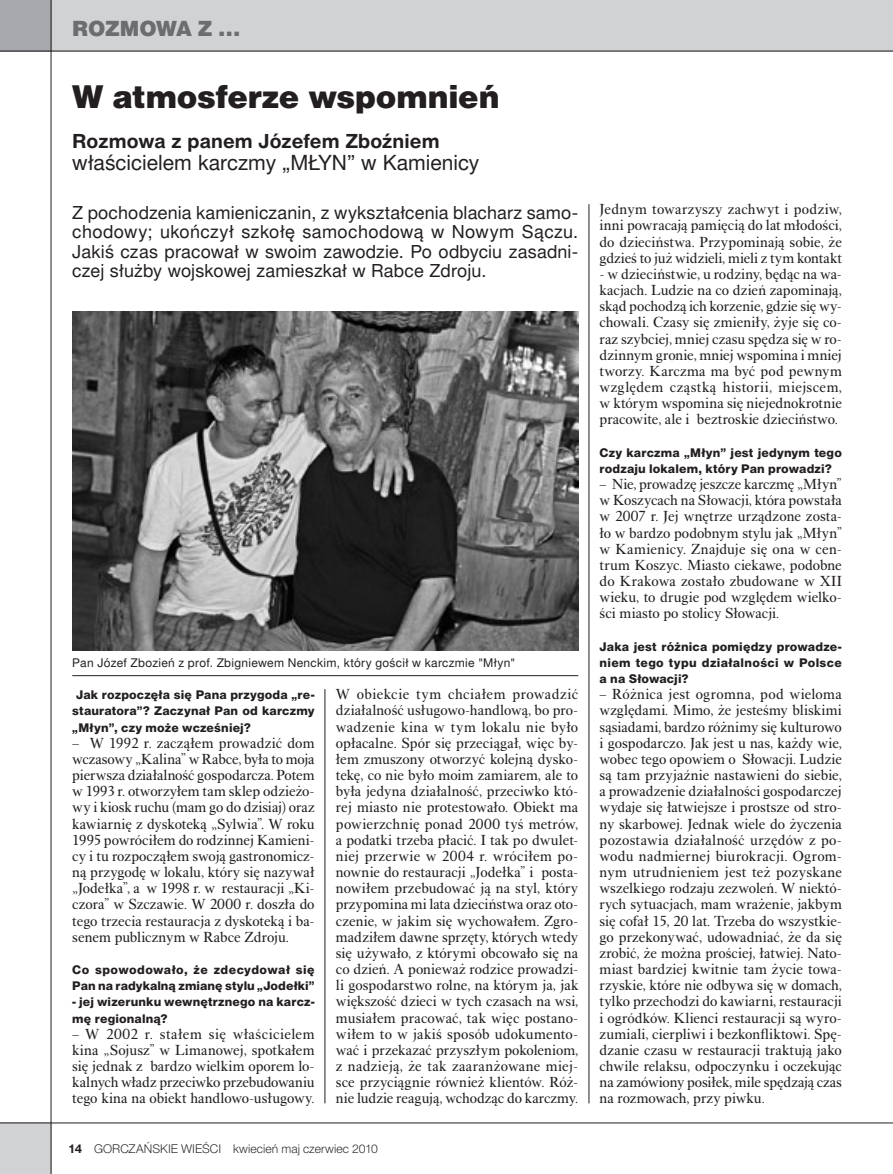
<style>
.page{position:relative;width:893px;height:1174px;background:#fff}
.page>*{position:absolute;margin:0;border:0;box-sizing:border-box;transform-origin:0 0}
.t1{font:31.5px "Switzer EFN Black";letter-spacing:-.01em;color:#231f20}
.t2{font:21px "Switzer EFN";color:#231f20}
.t3{font:21px "Switzer EFN Black";color:#6c6d70}
.t4{font:700 19.5px "Switzer EFN";letter-spacing:.005em;color:#231f20}
.t5{font:18px/19.5px "Switzer EFN";letter-spacing:.005em;color:#231f20;text-align:justify}
.t6{font:15px/16.2px "Alpha Book EFN";letter-spacing:-.005em;color:#231f20;text-align:justify}
.t7{font:12px/16.2px "Switzer EFN Heavy";letter-spacing:.01em;color:#231f20}
.t8{font:12px "Switzer EFN";letter-spacing:.025em;color:#231f20}
.t9{font:12px "Switzer EFN Light";color:#231f20}
.s1{font-family:"Switzer EFN";font-weight:700}
</style>
<div class="page">
<div style="left:0;top:0;width:893px;height:51px;background:#d1d2d4"></div>
<div style="left:0;top:0;width:51px;height:51px;background:#a8a9ad"></div>
<div style="left:0;top:1123px;width:51px;height:51px;background:#d1d2d4"></div>
<img style="left:72px;top:311px;width:506px;height:340px">
<hr style="left:72px;top:675px;width:506px;height:1px;background:#231f20">
<hr style="left:51px;top:0;width:1px;height:1174px;background:#231f20">
<hr style="left:0;top:51px;width:893px;height:1px;background:#231f20">
<hr style="left:0;top:1122px;width:893px;height:1px;background:#231f20">
<hr style="left:589px;top:204px;width:1px;height:899px;background:#231f20">
<hr style="left:325px;top:689px;width:1px;height:414px;background:#231f20">
<h2 class="t3" style="left:72px;top:17px;width:169px">Rozmowa z …</h2>
<h1 class="t1" style="left:72px;top:78px;width:429px">W atmosferze wspomnień</h1>
<h3 class="t4" style="left:72px;top:129px;width:369px">Rozmowa z panem Józefem Zboźniem</h3>
<h2 class="t2" style="left:72px;top:150px;width:409px">właścicielem karczmy „MŁYN” w Kamienicy</h2>
<p class="t5" style="left:72px;top:203px;width:508px">Z pochodzenia kamieniczanin, z wykształcenia blacharz samo&shy;chodowy; ukończył szkołę samochodową w Nowym Sączu.<br>Jakiś czas pracował w swoim zawodzie. Po odbyciu zasadni&shy;czej służby wojskowej zamieszkał w Rabce Zdroju.</p>
<p class="t8" style="left:72px;top:655px;width:444px">Pan Józef Zbozień z prof. Zbigniewem Nenckim, który gościł w karczmie "Młyn"</p>
<p class="t7" style="left:72px;top:687px;width:244px;text-align:justify;text-indent:4px">Jak rozpoczęła się Pana przygoda „re&shy;stauratora”? Zaczynał Pan od karczmy „Młyn”, czy może wcześniej?</p>
<p class="t6" style="left:72px;top:735px;width:244px">– W 1992 r. zacząłem prowadzić dom wczasowy „Kalina” w Rabce, była to moja pierwsza działalność gospodarcza. Potem w 1993 r. otworzyłem tam sklep odzieżo&shy;wy i kiosk ruchu (mam go do dzisiaj) oraz kawiarnię z dyskoteką „Sylwia”. W roku 1995 powróciłem do rodzinnej Kamieni&shy;cy i tu rozpocząłem swoją gastronomicz&shy;ną przygodę w lokalu, który się nazywał „Jodełka”, a w 1998 r. w restauracji „Ki&shy;czora” w Szczawie. W 2000 r. doszła do tego trzecia restauracja z dyskoteką i ba&shy;senem publicznym w Rabce Zdroju.</p>
<p class="t7" style="left:72px;top:961px;width:244px">Co spowodowało, że zdecydował się<br>Pan na radykalną zmianę stylu „Jodełki”</p>
<p class="t7" style="left:72px;top:994px;width:244px">- jej wizerunku wewnętrznego na karcz&shy;mę regionalną?</p>
<p class="t6" style="left:72px;top:1026px;width:244px">– W 2002 r. stałem się właścicielem kina „Sojusz” w Limanowej, spotkałem się jednak z bardzo wielkim oporem lo&shy;kalnych władz przeciwko przebudowaniu tego kina na obiekt handlowo-usługowy.</p>
<p class="t6" style="left:336px;top:686px;width:244px">W obiekcie tym chciałem prowadzić działalność usługowo-handlową, bo pro&shy;wadzenie kina w tym lokalu nie było opłacalne. Spór się przeciągał, więc by&shy;łem zmuszony otworzyć kolejną dysko&shy;tekę, co nie było moim zamiarem, ale to była jedyna działalność, przeciwko któ&shy;rej miasto nie protestowało. Obiekt ma powierzchnię ponad 2000 tyś metrów, a podatki trzeba płacić. I tak po dwulet&shy;niej przerwie w 2004 r. wróciłem po&shy;nownie do restauracji „Jodełka” i posta&shy;nowiłem przebudować ją na styl, który przypomina mi lata dzieciństwa oraz oto&shy;czenie, w jakim się wychowałem. Zgro&shy;madziłem dawne sprzęty, których wtedy się używało, z którymi obcowało się na co dzień. A ponieważ rodzice prowadzi&shy;li gospodarstwo rolne, na którym ja, jak większość dzieci w tych czasach na wsi, musiałem pracować, tak więc postano&shy;wiłem to w jakiś sposób udokumento&shy;wać i przekazać przyszłym pokoleniom, z nadzieją, że tak zaaranżowane miej&shy;sce przyciągnie również klientów. Róż&shy;nie ludzie reagują, wchodząc do karczmy.</p>
<p class="t9" style="left:68px;top:1141px;width:311px"><span class="s1">14</span> Gorczańskie Wieści kwiecień maj czerwiec 2010</p>
<p class="t6" style="left:600px;top:201px;width:244px">Jednym towarzyszy zachwyt i podziw, inni powracają pamięcią do lat młodości, do dzieciństwa. Przypominają sobie, że gdzieś to już widzieli, mieli z tym kontakt</p>
<p class="t6" style="left:600px;top:266px;width:244px">- w dzieciństwie, u rodziny, będąc na wa&shy;kacjach. Ludzie na co dzień zapominają, skąd pochodzą ich korzenie, gdzie się wy&shy;chowali. Czasy się zmieniły, żyje się co&shy;raz szybciej, mniej czasu spędza się w ro&shy;dzinnym gronie, mniej wspomina i mniej tworzy. Karczma ma być pod pewnym względem cząstką historii, miejscem, w którym wspomina się niejednokrotnie pracowite, ale i beztroskie dzieciństwo.</p>
<p class="t7" style="left:600px;top:444px;width:244px">Czy karczma „Młyn” jest jedynym tego rodzaju lokalem, który Pan prowadzi?</p>
<p class="t6" style="left:600px;top:476px;width:244px">– Nie, prowadzę jeszcze karczmę „Młyn” w Koszycach na Słowacji, która powstała w 2007 r. Jej wnętrze urządzone zosta&shy;ło w bardzo podobnym stylu jak „Młyn” w Kamienicy. Znajduje się ona w cen&shy;trum Koszyc. Miasto ciekawe, podobne do Krakowa zostało zbudowane w XII wieku, to drugie pod względem wielko&shy;ści miasto po stolicy Słowacji.</p>
<p class="t7" style="left:600px;top:638px;width:244px;text-align:justify">Jaka jest różnica pomiędzy prowadze&shy;niem tego typu działalności w Polsce a na Słowacji?</p>
<p class="t6" style="left:600px;top:686px;width:244px">– Różnica jest ogromna, pod wieloma względami. Mimo, że jesteśmy bliskimi sąsiadami, bardzo różnimy się kulturowo i gospodarczo. Jak jest u nas, każdy wie, wobec tego opowiem o Słowacji. Ludzie są tam przyjaźnie nastawieni do siebie, a prowadzenie działalności gospodarczej wydaje się łatwiejsze i prostsze od stro&shy;ny skarbowej. Jednak wiele do życzenia pozostawia działalność urzędów z po&shy;wodu nadmiernej biurokracji. Ogrom&shy;nym utrudnieniem jest też pozyskane wszelkiego rodzaju zezwoleń. W niektó&shy;rych sytuacjach, mam wrażenie, jakbym się cofał 15, 20 lat. Trzeba do wszystkie&shy;go przekonywać, udowadniać, że da się zrobić, że można prościej, łatwiej. Nato&shy;miast bardziej kwitnie tam życie towa&shy;rzyskie, które nie odbywa się w domach, tylko przechodzi do kawiarni, restauracji i ogródków. Klienci restauracji są wyro&shy;zumiali, cierpliwi i bezkonfliktowi. Spę&shy;dzanie czasu w restauracji traktują jako chwile relaksu, odpoczynku i oczekując na zamówiony posiłek, mile spędzają czas na rozmowach, przy piwku.</p>
</div>
